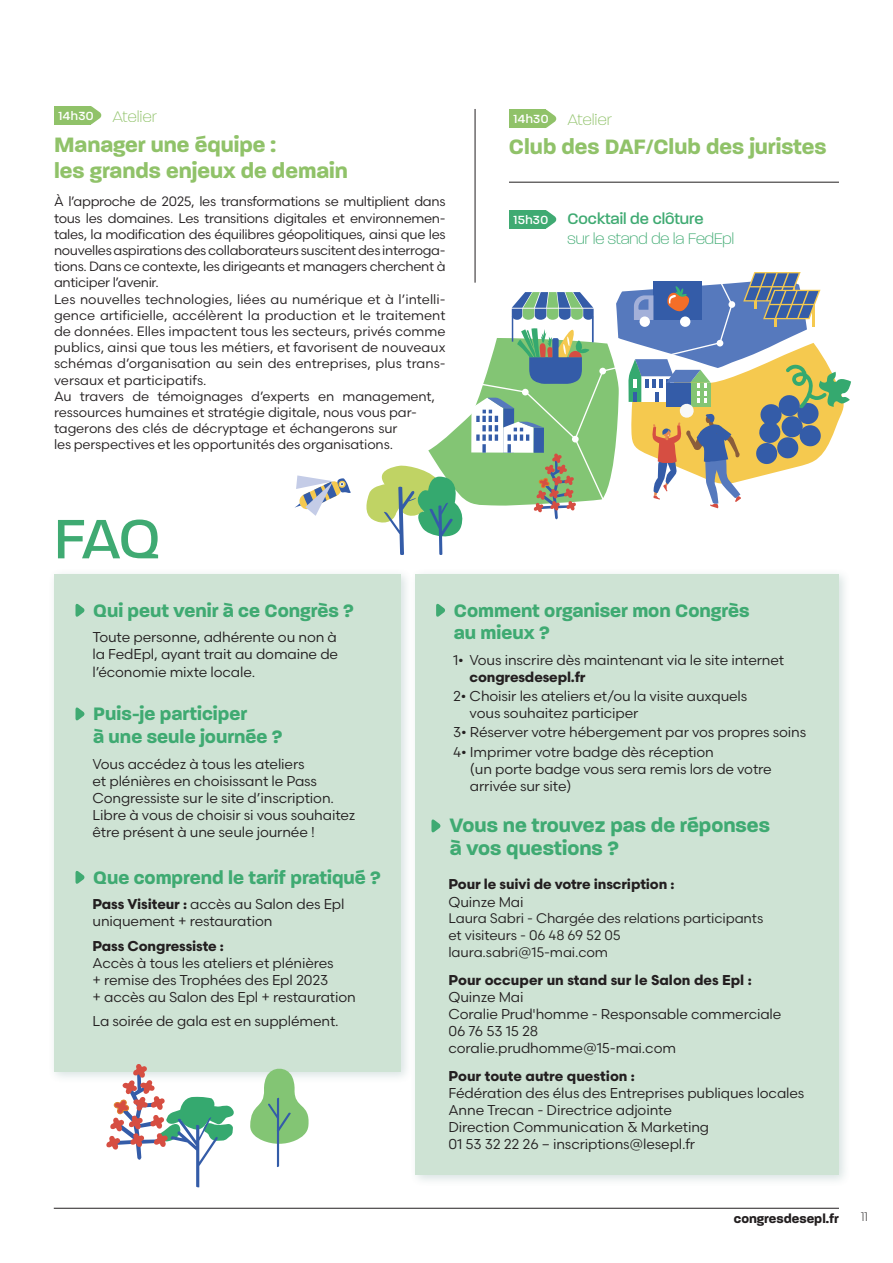
<style>
.page{position:relative;width:893px;height:1263px;background:#fff}
.page>*{position:absolute;margin:0;border:0;box-sizing:border-box;transform-origin:0 0}
.t1{font:500 60px "Paralucent";color:#3faa72}
.t2{font:700 22.5px "Paralucent";color:#90c269}
.t3{font:700 21px/22.5px "Paralucent";color:#3faa72}
.t4{font:700 19.5px/22.5px "Paralucent";color:#3faa72}
.t5{font:200 16.5px "Paralucent";color:#3faa72}
.t6{font:200 16.5px "Paralucent";letter-spacing:.03em;color:#90c269}
.t7{font:500 16.5px "Paralucent";color:#3faa72}
.t8{font:14.25px/17.1px "Scandia";letter-spacing:-.01em;color:#231f20}
.t9{font:700 14.25px/17.1px "Scandia";letter-spacing:-.01em;color:#231f20}
.t10{font:13.8px/16.5px "Scandia";letter-spacing:-.01em;color:#231f20}
.t11{font:13.5px/16.2px "Scandia";letter-spacing:-.01em;color:#231f20;text-align:justify}
.t12{font:700 13.5px "Paralucent";color:#231f20}
.t13{font:200 13.5px "Paralucent";color:#231f20}
.t14{font:500 12.75px "Paralucent";letter-spacing:.03em;color:#fff}
.s1{font-weight:500;font-size:12.75px;color:#fff}
.s2{font-weight:700}
.s3{font-weight:400}
</style>
<div class="page">
<div style="left:48px;top:568px;width:365px;height:515px;background:#407672;opacity:.2"></div>
<div style="left:54px;top:574px;width:347px;height:498px;background:#cee3d4"></div>
<div style="left:410px;top:568px;width:441px;height:619px;background:#407672;opacity:.2"></div>
<div style="left:416px;top:574px;width:423px;height:600px;background:#cee3d4"></div>
<hr style="left:509px;top:182px;width:330px;height:1px;background:#231f20">
<div style="left:509px;top:109px;width:36px;height:19px;background:#90c269"></div>
<svg style="left:545px;top:109px;width:12px;height:19px"></svg>
<div style="left:509px;top:210px;width:36px;height:19px;background:#3faa72"></div>
<svg style="left:545px;top:210px;width:12px;height:19px"></svg>
<div style="left:54px;top:106px;width:36px;height:19px;background:#90c269"></div>
<svg style="left:90px;top:106px;width:12px;height:19px"></svg>
<hr style="left:475px;top:109px;width:1px;height:174px;background:#231f20">
<svg style="left:76px;top:603px;width:9px;height:14px"></svg>
<svg style="left:76px;top:707px;width:9px;height:14px"></svg>
<svg style="left:76px;top:871px;width:9px;height:13px"></svg>
<svg style="left:431px;top:819px;width:10px;height:14px"></svg>
<svg style="left:436px;top:603px;width:9px;height:14px"></svg>
<svg style="left:366px;top:272px;width:485px;height:283px"></svg>
<svg style="left:106px;top:1064px;width:128px;height:124px"></svg>
<svg style="left:250px;top:1068px;width:61px;height:99px"></svg>
<svg style="left:295px;top:475px;width:56px;height:41px"></svg>
<hr style="left:54px;top:1208px;width:785px;height:1px;background:#231f20">
<p class="t6" style="left:59px;top:107px;width:100px"><span class="s1">14h30</span> Atelier</p>
<p class="t14" style="left:514px;top:112px;width:36px">14h30</p>
<p class="t6" style="left:568px;top:110px;width:46px">Atelier</p>
<p class="t2" style="left:54px;top:131px;width:224px">Manager une équipe :</p>
<p class="t2" style="left:509px;top:133px;width:319px">Club des DAF/Club des juristes</p>
<p class="t2" style="left:54px;top:157px;width:295px">les grands enjeux de demain</p>
<p class="t11" style="left:54px;top:193px;width:393px">À l’approche de 2025, les transformations se multiplient dans tous les domaines. Les transitions digitales et environnemen&shy;tales, la modification des équilibres géopolitiques, ainsi que les nouvelles aspirations des collaborateurs suscitent des interroga&shy;tions. Dans ce contexte, les dirigeants et managers cherchent à anticiper l’avenir.</p>
<p class="t11" style="left:54px;top:291px;width:393px">Les nouvelles technologies, liées au numérique et à l’intelli&shy;gence artificielle, accélèrent la production et le traitement de données. Elles impactent tous les secteurs, privés comme publics, ainsi que tous les métiers, et favorisent de nouveaux schémas d’organisation au sein des entreprises, plus trans&shy;versaux et participatifs.</p>
<p class="t11" style="left:54px;top:388px;width:382px;text-align:left">Au travers de témoignages d’experts en management, ressources humaines et stratégie digitale, nous vous par&shy;tagerons des clés de décryptage et échangerons sur<br>les perspectives et les opportunités des organisations.</p>
<p class="t14" style="left:514px;top:212px;width:36px">15h30</p>
<p class="t7" style="left:567px;top:209px;width:138px">Cocktail de clôture</p>
<p class="t5" style="left:567px;top:229px;width:168px">sur le stand de la FedEpl</p>
<h1 class="t1" style="left:54px;top:503px;width:108px">FAQ</h1>
<p class="t4" style="left:93px;top:599px;width:262px">Qui peut venir à ce Congrès ?</p>
<p class="t8" style="left:93px;top:629px;width:247px;text-align:justify">Toute personne, adhérente ou non à la FedEpl, ayant trait au domaine de l’économie mixte locale.</p>
<p class="t4" style="left:93px;top:703px;width:191px">Puis-je participer<br>à une seule journée ?</p>
<p class="t8" style="left:93px;top:755px;width:243px">Vous accédez à tous les ateliers<br>et plénières en choisissant le Pass<br>Congressiste sur le site d’inscription.</p>
<p class="t8" style="left:93px;top:806px;width:264px">Libre à vous de choisir si vous souhaitez être présent à une seule journée !</p>
<p class="t4" style="left:93px;top:866px;width:289px">Que comprend le tarif pratiqué ?</p>
<p class="t8" style="left:93px;top:896px;width:253px"><span class="s2">Pass Visiteur :</span> accès au Salon des Epl uniquement + restauration</p>
<p class="t9" style="left:93px;top:937px;width:133px">Pass Congressiste :</p>
<p class="t8" style="left:93px;top:954px;width:243px">Accès à tous les ateliers et plénières</p>
<p class="t8" style="left:93px;top:971px;width:265px">+ remise des Trophées des Epl 2023<br>+ accès au Salon des Epl + restauration</p>
<p class="t8" style="left:93px;top:1013px;width:248px">La soirée de gala est en supplément.</p>
<p class="t4" style="left:454px;top:599px;width:297px">Comment organiser mon Congrès au mieux ?</p>
<p class="t8" style="left:469px;top:651px;width:316px;text-indent:-16px">1• Vous inscrire dès maintenant via le site internet <span class="s2">congresdesepl.fr</span></p>
<p class="t8" style="left:470px;top:687px;width:279px;text-indent:-17px">2• Choisir les ateliers et/ou la visite auxquels vous souhaitez participer</p>
<p class="t8" style="left:453px;top:724px;width:355px">3• Réserver votre hébergement par vos propres soins</p>
<p class="t8" style="left:470px;top:743px;width:303px;text-indent:-17px">4• Imprimer votre badge dès réception<br>(un porte badge vous sera remis lors de votre arrivée sur site)</p>
<p class="t3" style="left:450px;top:814px;width:322px">Vous ne trouvez pas de réponses à vos questions ?</p>
<p class="t9" style="left:448px;top:876px;width:228px">Pour le suivi de votre inscription :<br><span class="s3">Quinze Mai</span></p>
<p class="t10" style="left:448px;top:910px;width:316px">Laura Sabri - Chargée des relations participants et visiteurs - 06 48 69 52 05</p>
<p class="t10" style="left:448px;top:943px;width:161px">laura.sabri@15-mai.com</p>
<p class="t9" style="left:448px;top:971px;width:305px">Pour occuper un stand sur le Salon des Epl :<br><span class="s3">Quinze Mai</span></p>
<p class="t8" style="left:448px;top:1005px;width:334px">Coralie Prud'homme - Responsable commerciale</p>
<p class="t8" style="left:448px;top:1022px;width:229px">06 76 53 15 28 coralie.prudhomme@15-mai.com</p>
<p class="t8" style="left:448px;top:1067px;width:357px"><span class="s2">Pour toute autre question :<br></span>Fédération des élus des Entreprises publiques locales</p>
<p class="t8" style="left:448px;top:1101px;width:262px">Anne Trecan - Directrice adjointe<br>Direction Communication &amp; Marketing</p>
<p class="t8" style="left:448px;top:1136px;width:248px">01 53 32 22 26 – inscriptions@lesepl.fr</p>
<p class="t12" style="left:734px;top:1210px;width:107px">congresdesepl.fr</p>
<p class="t13" style="left:861px;top:1209px;width:8px">11</p>
</div>
